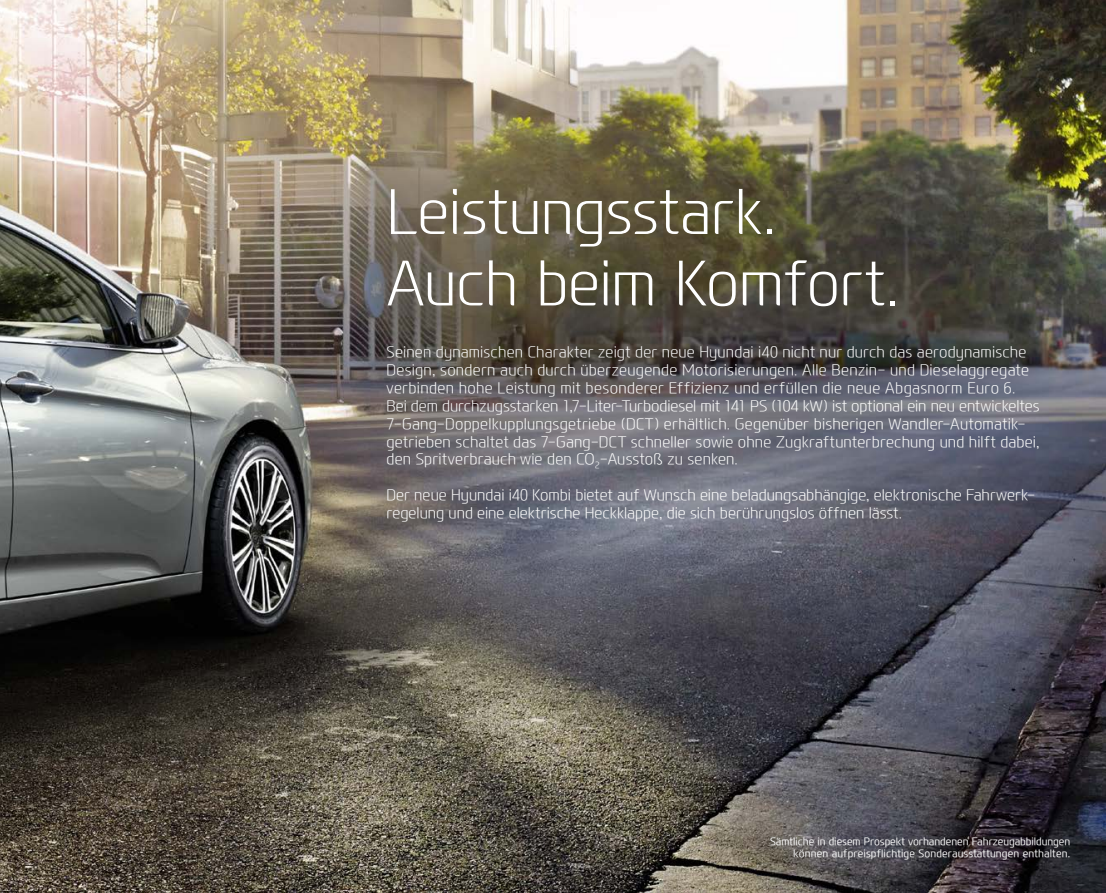
<style>
.page{position:relative;width:1106px;height:893px;background:#fff}
.page>*{position:absolute;margin:0;border:0;box-sizing:border-box;transform-origin:0 0}
.t1{font:300 60px/71.4px "Modern H Eco";letter-spacing:-.01em;color:#fff}
.t2{font:300 15px/17.9px "Modern H Eco";letter-spacing:.01em;color:#fff}
.t3{font:300 10.5px/12.6px "Modern H";letter-spacing:-.005em;color:#fff;text-align:right}
</style>
<div class="page">
<img style="left:0;top:0;width:1106px;height:893px">
<h1 class="t1" style="left:386px;top:175px;width:514px">Leistungsstark.<br>Auch beim Komfort.</h1>
<p class="t2" style="left:386px;top:343px;width:654px">Seinen dynamischen Charakter zeigt der neue Hyundai i40 nicht nur durch das aerodynamische Design, sondern auch durch überzeugende Motorisierungen. Alle Benzin- und Dieselaggregate verbinden hohe Leistung mit besonderer Effizienz und erfüllen die neue Abgasnorm Euro 6.<br>Bei dem durchzugsstarken 1,7-Liter-Turbodiesel mit 141 PS (104 kW) ist optional ein neu entwickeltes 7-Gang-Doppelkupplungsgetriebe (DCT) erhältlich. Gegenüber bisherigen Wandler-Automatik&shy;getrieben schaltet das 7-Gang-DCT schneller sowie ohne Zugkraftunterbrechung und hilft dabei, den Spritverbrauch wie den CO<sub>2</sub>-Ausstoß zu senken.</p>
<p class="t2" style="left:386px;top:486px;width:650px">Der neue Hyundai i40 Kombi bietet auf Wunsch eine beladungsabhängige, elektronische Fahrwerk&shy;regelung und eine elektrische Heckklappe, die sich berührungslos öffnen lässt.</p>
<p class="t3" style="left:770px;top:835px;width:301px">Sämtliche in diesem Prospekt vorhandenen Fahrzeugabbildungen können aufpreispflichtige Sonderausstattungen enthalten.</p>
</div>
